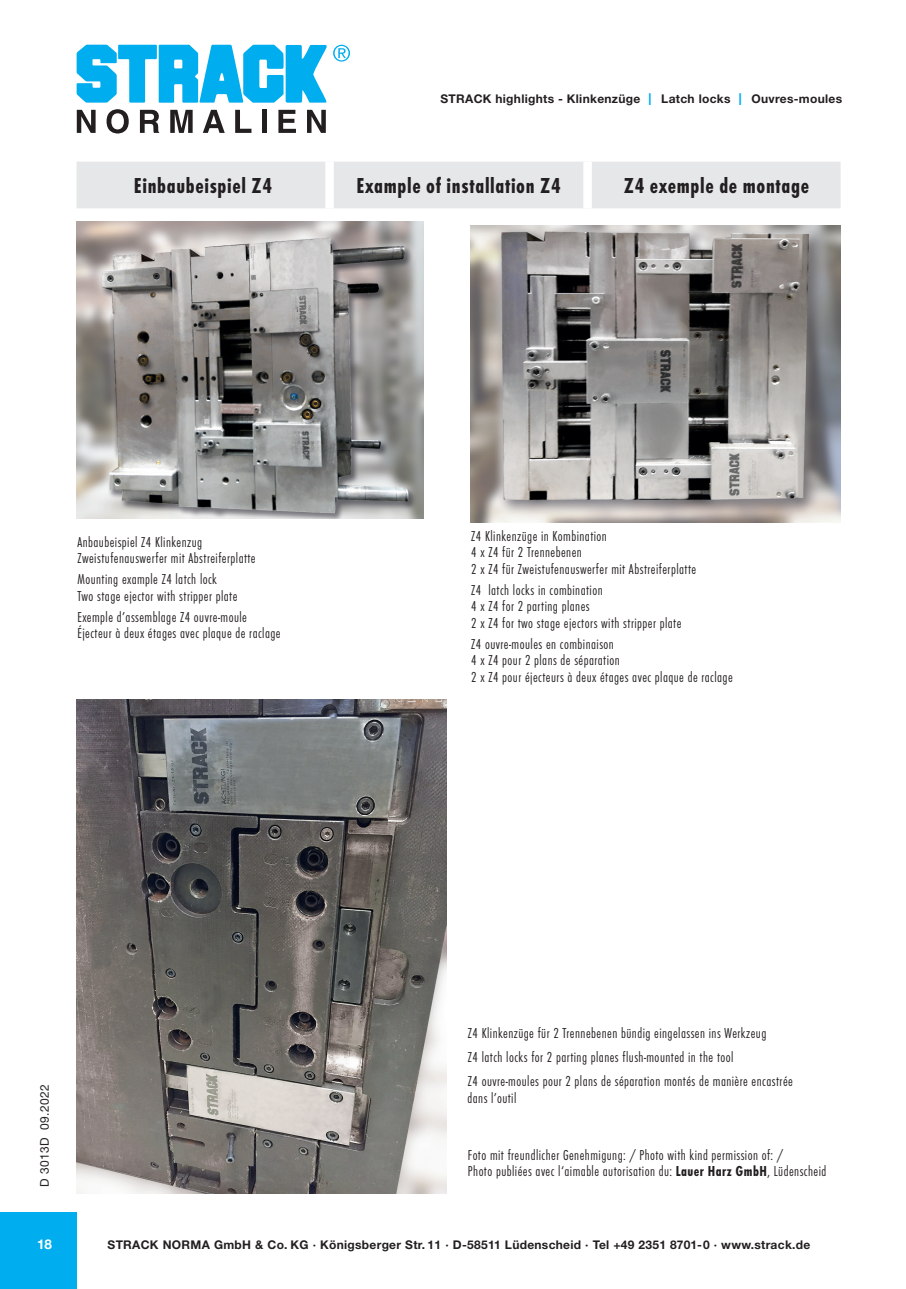
<style>
.page{position:relative;width:906px;height:1289px;background:#fff}
.page>*{position:absolute;margin:0;border:0;box-sizing:border-box;transform-origin:0 0}
.t1{font:22.5px "Futura T Bol Con";letter-spacing:.03em;color:#231f20}
.t2{font:15px/16.5px "Futura T Lig Con";letter-spacing:.03em;color:#231f20}
.t3{font:700 13.5px "Helvetica Neue LT Std";color:#fff}
.t4{font:700 12px "Helvetica Neue LT Std";letter-spacing:.025em;color:#231f20}
.t5{font:12px "Helvetica Neue LT Std";letter-spacing:.03em;color:#231f20}
.s1{font-weight:400;font-size:16.5px;color:#00aeef}
.s2{font-family:"Futura T Bol Con"}
</style>
<div class="page">
<div style="left:0;top:1212px;width:77px;height:76px;background:#00aeef"></div>
<svg style="left:77px;top:110px;width:19px;height:23px"></svg>
<svg style="left:107px;top:109px;width:22px;height:24px"></svg>
<svg style="left:140px;top:110px;width:19px;height:23px"></svg>
<svg style="left:170px;top:110px;width:23px;height:23px"></svg>
<svg style="left:203px;top:110px;width:22px;height:23px"></svg>
<svg style="left:235px;top:110px;width:16px;height:23px"></svg>
<div style="left:262px;top:110px;width:5px;height:23px;background:#231f20"></div>
<svg style="left:278px;top:110px;width:18px;height:23px"></svg>
<svg style="left:307px;top:110px;width:19px;height:23px"></svg>
<svg style="left:77px;top:45px;width:273px;height:58px"></svg>
<div style="left:77px;top:162px;width:763px;height:46px;background:#e6e7e9"></div>
<div style="left:325px;top:162px;width:9px;height:46px;background:#fff"></div>
<div style="left:583px;top:162px;width:9px;height:46px;background:#fff"></div>
<img style="left:77px;top:699px;width:370px;height:494px">
<img style="left:77px;top:222px;width:346px;height:297px">
<img style="left:470px;top:225px;width:370px;height:297px">
<p class="t4" style="left:440px;top:91px;width:403px">STRACK highlights - Klinkenzüge <span class="s1">I</span> Latch locks <span class="s1">I</span> Ouvres-moules</p>
<p class="t1" style="left:134px;top:173px;width:140px">Einbaubeispiel Z4</p>
<p class="t1" style="left:356px;top:173px;width:206px">Example of installation Z4</p>
<p class="t1" style="left:624px;top:173px;width:187px">Z4 exemple de montage</p>
<p class="t2" style="left:77px;top:534px;width:126px">Anbaubeispiel Z4 Klinkenzug</p>
<p class="t2" style="left:77px;top:550px;width:180px">Zweistufenauswerfer mit Abstreiferplatte</p>
<p class="t2" style="left:77px;top:571px;width:141px">Mounting example Z4 latch lock</p>
<p class="t2" style="left:77px;top:588px;width:162px">Two stage ejector with stripper plate</p>
<p class="t2" style="left:77px;top:609px;width:171px">Exemple d’assemblage Z4 ouvre-moule</p>
<p class="t2" style="left:77px;top:625px;width:205px">Éjecteur à deux étages avec plaque de raclage</p>
<p class="t5" style="left:38px;top:1186px;width:104px;rotate:-90deg">D 3013D 09.2022</p>
<p class="t2" style="left:471px;top:528px;width:137px">Z4 Klinkenzüge in Kombination</p>
<p class="t2" style="left:471px;top:544px;width:112px">4 x Z4 für 2 Trennebenen</p>
<p class="t2" style="left:471px;top:561px;width:226px">2 x Z4 für Zweistufenauswerfer mit Abstreiferplatte</p>
<p class="t2" style="left:471px;top:582px;width:133px">Z4 latch locks in combination</p>
<p class="t2" style="left:471px;top:598px;width:120px">4 x Z4 for 2 parting planes</p>
<p class="t2" style="left:471px;top:615px;width:212px">2 x Z4 for two stage ejectors with stripper plate</p>
<p class="t2" style="left:471px;top:635px;width:144px">Z4 ouvre-moules en combinaison</p>
<p class="t2" style="left:471px;top:652px;width:150px">4 x Z4 pour 2 plans de séparation</p>
<p class="t2" style="left:471px;top:668px;width:263px">2 x Z4 pour éjecteurs à deux étages avec plaque de raclage</p>
<p class="t2" style="left:468px;top:1025px;width:300px">Z4 Klinkenzüge für 2 Trennebenen bündig eingelassen ins Werkzeug</p>
<p class="t2" style="left:468px;top:1049px;width:267px">Z4 latch locks for 2 parting planes flush-mounted in the tool</p>
<p class="t2" style="left:467px;top:1073px;width:327px">Z4 ouvre-moules pour 2 plans de séparation montés de manière encastrée dans l’outil</p>
<p class="t2" style="left:468px;top:1146px;width:317px">Foto mit freundlicher Genehmigung: / Photo with kind permission of: /</p>
<p class="t2" style="left:468px;top:1163px;width:360px">Photo publiées avec l‘aimable autorisation du: <span class="s2">Lauer Harz GmbH</span>, Lüdenscheid</p>
<p class="t3" style="left:37px;top:1235px;width:17px">18</p>
<p class="t4" style="left:108px;top:1237px;width:704px">STRACK NORMA GmbH &amp; Co. KG · Königsberger Str. 11 · D-58511 Lüdenscheid · Tel +49 2351 8701-0 · www.strack.de</p>
</div>
